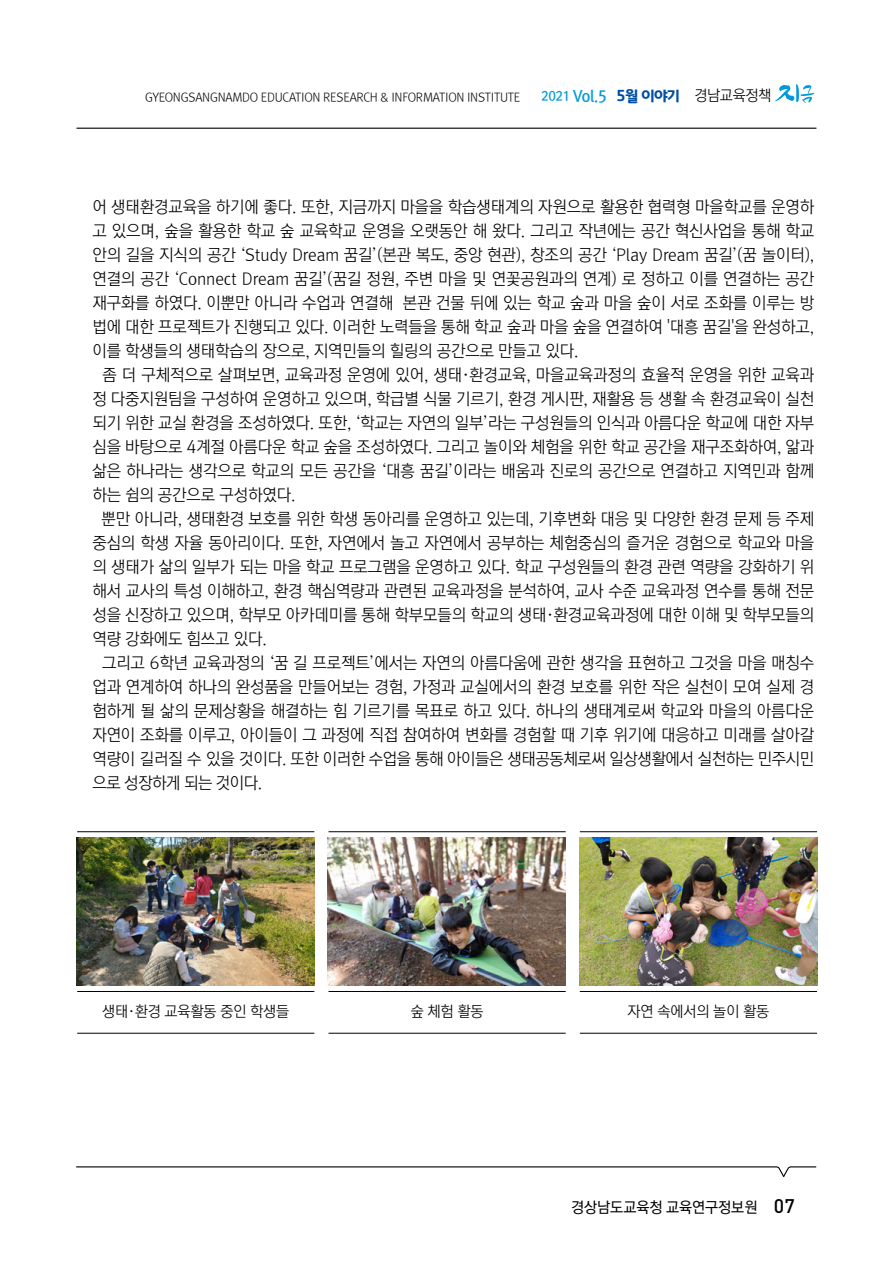
<style>
.page{position:relative;width:893px;height:1263px;background:#fff}
.page>*{position:absolute;margin:0;border:0;box-sizing:border-box;transform-origin:0 0}
.t1{font:16.5px/24px "Rix M Go PL";letter-spacing:-.005em;color:#000;text-align:justify}
.t2{font:16.5px "Rix M Go PL";letter-spacing:-.025em;color:#000}
.t3{font:15.6px "Rix M Go PB";color:#009ad9}
.t4{font:15px "Rix M Go PL";letter-spacing:-.005em;color:#000}
.t5{font:15px "Rix M Go PM";letter-spacing:-.005em;color:#000}
.t6{font:12px "Rix M Go PL";letter-spacing:-.025em;color:#000}
.s1{font-size:12.9px}
.s2{font-family:"Gyeonggi Title B";color:#004fa3}
.s3{font-family:"DIN";font-weight:500;font-size:19.5px}
</style>
<div class="page">
<hr style="left:77px;top:128px;width:739px;height:1px;background:#000">
<svg style="left:775px;top:84px;width:39px;height:19px"></svg>
<svg style="left:76px;top:1166px;width:741px;height:11px"></svg>
<hr style="left:77px;top:831px;width:237px;height:1px;background:#000">
<hr style="left:77px;top:991px;width:237px;height:1px;background:#000">
<hr style="left:77px;top:1033px;width:237px;height:1px;background:#000">
<hr style="left:329px;top:831px;width:237px;height:1px;background:#000">
<hr style="left:329px;top:991px;width:237px;height:1px;background:#000">
<hr style="left:329px;top:1033px;width:237px;height:1px;background:#000">
<hr style="left:580px;top:831px;width:237px;height:1px;background:#000">
<hr style="left:580px;top:991px;width:237px;height:1px;background:#000">
<hr style="left:580px;top:1033px;width:237px;height:1px;background:#000">
<img style="left:77px;top:838px;width:237px;height:147px">
<img style="left:328px;top:838px;width:238px;height:147px">
<img style="left:579px;top:838px;width:238px;height:147px">
<p class="t6" style="left:145px;top:91px;width:377px">GYEONGSANGNAMDO EDUCATION RESEARCH &amp; INFORMATION INSTITUTE</p>
<p class="t3" style="left:541px;top:88px;width:141px"><span class="s1">2021</span> Vol.5 <span class="s2">5월 이야기</span></p>
<p class="t4" style="left:694px;top:87px;width:78px">경남교육정책</p>
<p class="t1" style="left:92px;top:195px;width:723px">어 생태환경교육을 하기에 좋다. 또한, 지금까지 마을을 학습생태계의 자원으로 활용한 협력형 마을학교를 운영하 고 있으며, 숲을 활용한 학교 숲 교육학교 운영을 오랫동안 해 왔다. 그리고 작년에는 공간 혁신사업을 통해 학교 안의 길을 지식의 공간 ‘Study Dream 꿈길’(본관 복도, 중앙 현관), 창조의 공간 ‘Play Dream 꿈길’(꿈 놀이터), 연결의 공간 ‘Connect Dream 꿈길’(꿈길 정원, 주변 마을 및 연꽃공원과의 연계) 로 정하고 이를 연결하는 공간 재구화를 하였다. 이뿐만 아니라 수업과 연결해 본관 건물 뒤에 있는 학교 숲과 마을 숲이 서로 조화를 이루는 방 법에 대한 프로젝트가 진행되고 있다. 이러한 노력들을 통해 학교 숲과 마을 숲을 연결하여 '대흥 꿈길'을 완성하고, 이를 학생들의 생태학습의 장으로, 지역민들의 힐링의 공간으로 만들고 있다.</p>
<p class="t1" style="left:103px;top:363px;width:713px">좀 더 구체적으로 살펴보면, 교육과정 운영에 있어, 생태·환경교육, 마을교육과정의 효율적 운영을 위한 교육과</p>
<p class="t1" style="left:92px;top:387px;width:723px">정 다중지원팀을 구성하여 운영하고 있으며, 학급별 식물 기르기, 환경 게시판, 재활용 등 생활 속 환경교육이 실천</p>
<p class="t1" style="left:92px;top:411px;width:723px">되기 위한 교실 환경을 조성하였다. 또한, ‘학교는 자연의 일부’라는 구성원들의 인식과 아름다운 학교에 대한 자부</p>
<p class="t1" style="left:92px;top:435px;width:723px">심을 바탕으로 4계절 아름다운 학교 숲을 조성하였다. 그리고 놀이와 체험을 위한 학교 공간을 재구조화하여, 앎과</p>
<p class="t1" style="left:92px;top:459px;width:723px">삶은 하나라는 생각으로 학교의 모든 공간을 ‘대흥 꿈길’이라는 배움과 진로의 공간으로 연결하고 지역민과 함께</p>
<p class="t1" style="left:92px;top:483px;width:205px">하는 쉼의 공간으로 구성하였다.</p>
<p class="t1" style="left:102px;top:507px;width:714px">뿐만 아니라, 생태환경 보호를 위한 학생 동아리를 운영하고 있는데, 기후변화 대응 및 다양한 환경 문제 등 주제</p>
<p class="t1" style="left:92px;top:531px;width:723px">중심의 학생 자율 동아리이다. 또한, 자연에서 놀고 자연에서 공부하는 체험중심의 즐거운 경험으로 학교와 마을</p>
<p class="t1" style="left:92px;top:555px;width:723px">의 생태가 삶의 일부가 되는 마을 학교 프로그램을 운영하고 있다. 학교 구성원들의 환경 관련 역량을 강화하기 위</p>
<p class="t1" style="left:92px;top:579px;width:723px">해서 교사의 특성 이해하고, 환경 핵심역량과 관련된 교육과정을 분석하여, 교사 수준 교육과정 연수를 통해 전문</p>
<p class="t1" style="left:92px;top:603px;width:723px">성을 신장하고 있으며, 학부모 아카데미를 통해 학부모들의 학교의 생태·환경교육과정에 대한 이해 및 학부모들의</p>
<p class="t1" style="left:92px;top:627px;width:176px">역량 강화에도 힘쓰고 있다.</p>
<p class="t1" style="left:102px;top:651px;width:714px">그리고 6학년 교육과정의 ‘꿈 길 프로젝트’에서는 자연의 아름다움에 관한 생각을 표현하고 그것을 마을 매칭수</p>
<p class="t1" style="left:92px;top:675px;width:723px">업과 연계하여 하나의 완성품을 만들어보는 경험, 가정과 교실에서의 환경 보호를 위한 작은 실천이 모여 실제 경</p>
<p class="t1" style="left:92px;top:699px;width:723px">험하게 될 삶의 문제상황을 해결하는 힘 기르기를 목표로 하고 있다. 하나의 생태계로써 학교와 마을의 아름다운</p>
<p class="t1" style="left:92px;top:723px;width:723px">자연이 조화를 이루고, 아이들이 그 과정에 직접 참여하여 변화를 경험할 때 기후 위기에 대응하고 미래를 살아갈</p>
<p class="t2" style="left:92px;top:750px;width:723px">역량이 길러질 수 있을 것이다. 또한 이러한 수업을 통해 아이들은 생태공동체로써 일상생활에서 실천하는 민주시민</p>
<p class="t2" style="left:92px;top:774px;width:171px">으로 성장하게 되는 것이다.</p>
<p class="t4" style="left:102px;top:1004px;width:189px">생태·환경 교육활동 중인 학생들</p>
<p class="t4" style="left:411px;top:1004px;width:74px">숲 체험 활동</p>
<p class="t4" style="left:628px;top:1004px;width:143px">자연 속에서의 놀이 활동</p>
<p class="t5" style="left:571px;top:1200px;width:225px">경상남도교육청 교육연구정보원 <span class="s3">07</span></p>
</div>
